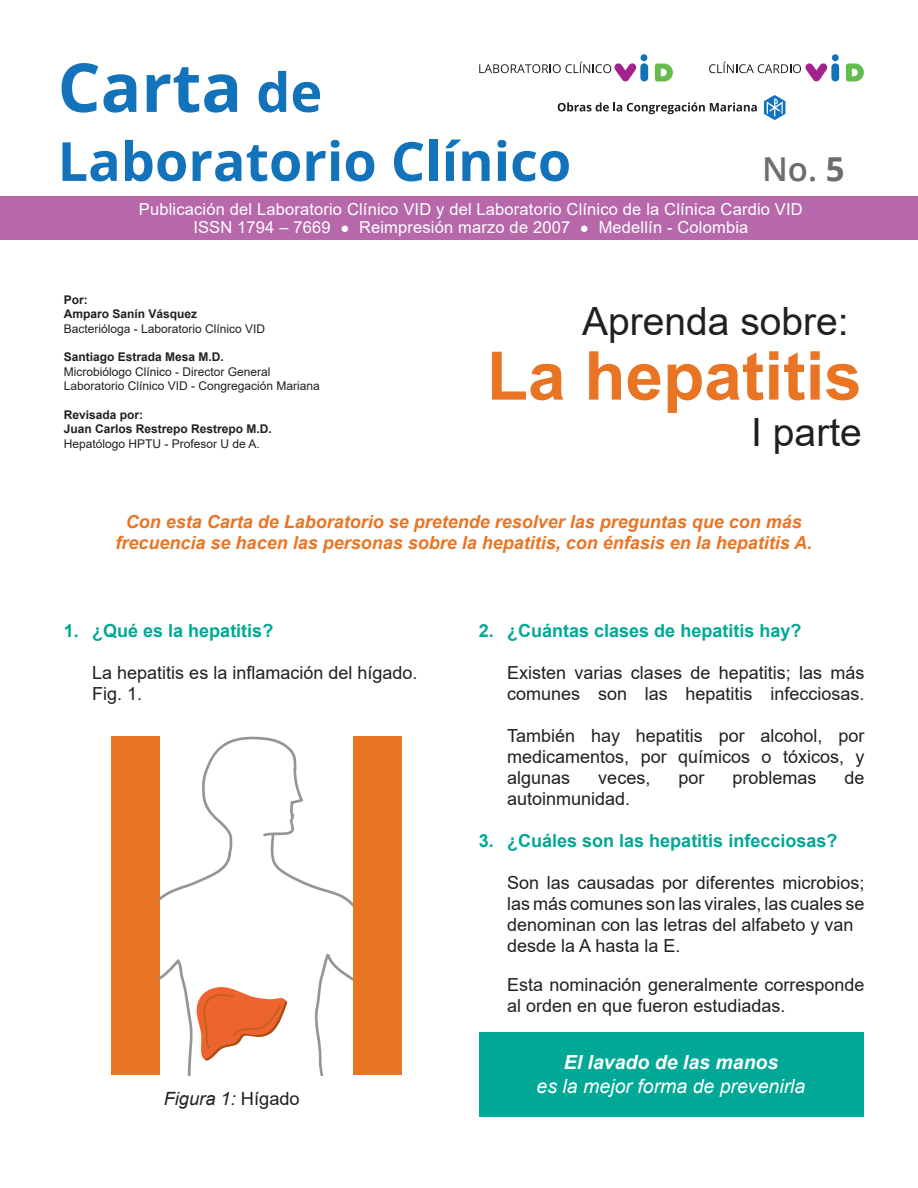
<style>
.page{position:relative;width:918px;height:1188px;background:#fff}
.page>*{position:absolute;margin:0;border:0;box-sizing:border-box;transform-origin:0 0}
.t1{font:700 67.5px "Arial";color:#e97524}
.t2{font:700 67.5px "Open Sans";color:#1272ba}
.t3{font:700 54px "Open Sans";color:#1272ba}
.t4{font:39px "Arial";color:#231f20}
.t5{font:600 33px "Open Sans";color:#6c6d70}
.t6{font:italic 19.5px "Arial";color:#fff}
.t7{font:italic 700 19.5px "Arial";color:#fff}
.t8{font:italic 18.3px "Arial";color:#231f20}
.t9{font:18px/21px "Arial";color:#231f20}
.t10{font:italic 700 18px/21.6px "Arial";color:#e97524;text-align:center}
.t11{font:700 18px "Arial";color:#00a895}
.t12{font:16.5px/18px "Arial";letter-spacing:.01em;color:#fff;text-align:center}
.t13{font:12px/14.4px "Arial";color:#231f20}
.t14{font:700 12px/14.4px "Arial";color:#231f20}
.s1{font-size:54px}
.s2{font-weight:700}
.s3{font-size:15px}
.s4{font-style:normal}
</style>
<div class="page">
<div style="left:0;top:196px;width:918px;height:43px;background:#b768aa"></div>
<div style="left:831px;top:63px;width:8px;height:18px;background:#1272ba;border-radius:4px"></div>
<div style="left:832px;top:54px;width:7px;height:7px;background:#1272ba;border-radius:50%"></div>
<svg style="left:846px;top:63px;width:18px;height:18px"></svg>
<svg style="left:709px;top:62px;width:119px;height:19px"></svg>
<div style="left:640px;top:63px;width:8px;height:18px;background:#1272ba;border-radius:4px"></div>
<svg style="left:479px;top:62px;width:158px;height:19px"></svg>
<svg style="left:655px;top:63px;width:18px;height:18px"></svg>
<svg style="left:558px;top:102px;width:199px;height:12px"></svg>
<svg style="left:764px;top:95px;width:21px;height:25px"></svg>
<div style="left:641px;top:54px;width:6px;height:7px;background:#1272ba;border-radius:50%"></div>
<div style="left:111px;top:737px;width:290px;height:338px;background:#e97524"></div>
<div style="left:160px;top:726px;width:193px;height:359px;background:#fff"></div>
<svg style="left:314px;top:954px;width:39px;height:121px"></svg>
<svg style="left:160px;top:959px;width:127px;height:116px"></svg>
<svg style="left:160px;top:737px;width:193px;height:170px"></svg>
<div style="left:479px;top:1032px;width:384px;height:84px;background:#00a895"></div>
<h1 class="t2" style="left:58px;top:40px;width:266px">Carta <span class="s1">de</span></h1>
<h2 class="t3" style="left:58px;top:123px;width:515px">Laboratorio Clínico</h2>
<h3 class="t5" style="left:762px;top:146px;width:84px">No. <span class="s2">5</span></h3>
<p class="t12" style="left:139px;top:200px;width:665px">Publicación del Laboratorio Clínico VID y del Laboratorio Clínico de la Clínica Cardio VID<br>ISSN 1794 – 7669 <span class="s3">●</span> Reimpresión marzo de 2007 <span class="s3">●</span> Medellín - Colombia</p>
<p class="t14" style="left:64px;top:293px;width:135px">Por:<br>Amparo Sanín Vásquez</p>
<p class="t13" style="left:64px;top:321px;width:203px">Bacterióloga - Laboratorio Clínico VID</p>
<p class="t14" style="left:64px;top:350px;width:162px">Santiago Estrada Mesa M.D.</p>
<p class="t13" style="left:64px;top:364px;width:258px">Microbiólogo Clínico - Director General<br>Laboratorio Clínico VID - Congregación Mariana</p>
<p class="t14" style="left:64px;top:408px;width:210px">Revisada por:<br>Juan Carlos Restrepo Restrepo M.D.</p>
<p class="t13" style="left:64px;top:436px;width:198px">Hepatólogo HPTU - Profesor U de A.</p>
<h3 class="t4" style="left:582px;top:294px;width:268px">Aprenda sobre:</h3>
<h1 class="t1" style="left:487px;top:328px;width:377px">La hepatitis</h1>
<h3 class="t4" style="left:751px;top:406px;width:112px">I parte</h3>
<p class="t10" style="left:116px;top:511px;width:698px">Con esta Carta de Laboratorio se pretende resolver las preguntas que con más frecuencia se hacen las personas sobre la hepatitis, con énfasis en la hepatitis A.</p>
<p class="t11" style="left:64px;top:618px;width:211px">1. ¿Qué es la hepatitis?</p>
<p class="t9" style="left:92px;top:662px;width:327px">La hepatitis es la inflamación del hígado.<br>Fig. 1.</p>
<p class="t8" style="left:164px;top:1087px;width:138px">Figura 1: <span class="s4">Hígado</span></p>
<p class="t11" style="left:479px;top:618px;width:324px">2. ¿Cuántas clases de hepatitis hay?</p>
<p class="t9" style="left:507px;top:662px;width:359px">Existen varias clases de hepatitis; las más comunes son las hepatitis infecciosas.</p>
<p class="t9" style="left:507px;top:725px;width:359px;text-align:justify">También hay hepatitis por alcohol, por medicamentos, por químicos o tóxicos, y algunas</p>
<p class="t9" style="left:598px;top:767px;width:54px">veces,</p>
<p class="t9" style="left:678px;top:767px;width:28px">por</p>
<p class="t9" style="left:732px;top:767px;width:86px">problemas</p>
<p class="t9" style="left:844px;top:767px;width:22px">de</p>
<p class="t9" style="left:507px;top:788px;width:125px">autoinmunidad.</p>
<p class="t11" style="left:479px;top:828px;width:360px">3. ¿Cuáles son las hepatitis infecciosas?</p>
<p class="t9" style="left:507px;top:872px;width:359px">Son las causadas por diferentes microbios; las más comunes son las virales, las cuales se denominan con las letras del alfabeto y van desde la A hasta la E.</p>
<p class="t9" style="left:507px;top:974px;width:359px">Esta nominación generalmente corresponde al orden en que fueron estudiadas.</p>
<p class="t7" style="left:564px;top:1050px;width:216px">El lavado de las manos</p>
<p class="t6" style="left:537px;top:1073px;width:270px">es la mejor forma de prevenirla</p>
</div>
